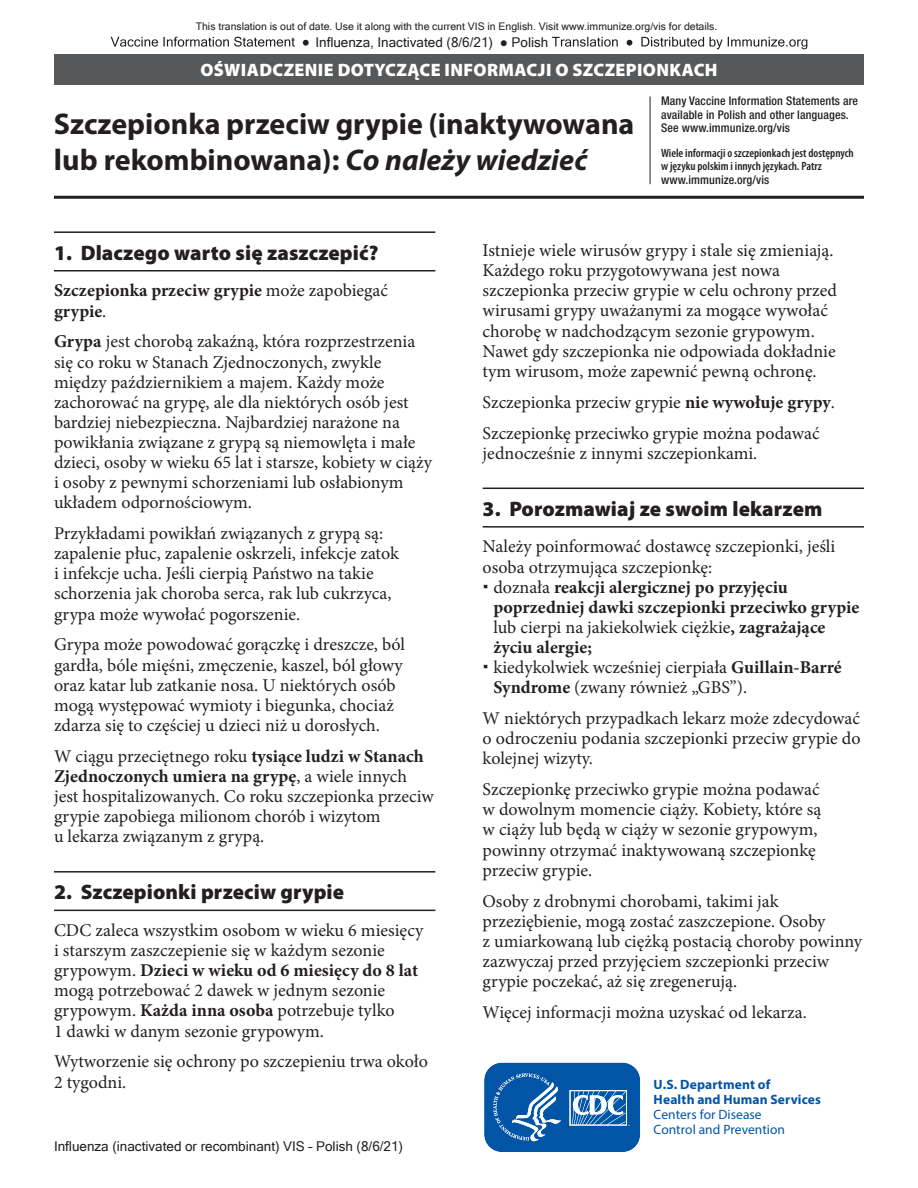
<style>
.page{position:relative;width:918px;height:1188px;background:#fff}
.page>*{position:absolute;margin:0;border:0;box-sizing:border-box;transform-origin:0 0}
.t1{font:700 30px/36px "Myriad Pro";color:#231f20}
.t2{font:900 21px "Myriad Pro";letter-spacing:.005em;color:#231f20}
.t3{font:18px/20.1px "Minion Pro";color:#231f20}
.t4{font:700 18px/20.1px "Minion Pro";letter-spacing:.005em;color:#231f20}
.t5{font:900 18px "Myriad Pro";letter-spacing:.02em;color:#fff}
.t6{font:13.5px "Microsoft Sans Serif";color:#231f20}
.t7{font:700 13.5px/15px "Myriad Pro";letter-spacing:.01em;color:#0154a6}
.t8{font:13.5px/15px "Myriad Pro";color:#0154a6}
.t9{font:500 condensed 12px/13.5px "Helvetica Neue LT Std";letter-spacing:.01em;color:#231f20}
.t10{font:600 condensed 12px/13.5px "Myriad Pro";color:#231f20}
.t11{font:10.5px "Microsoft Sans Serif";color:#221e1f}
.s1{font-style:italic}
.s2{font-weight:400}
.s3{font-weight:700}
</style>
<div class="page">
<hr style="left:54px;top:196px;width:810px;height:3px;background:#231f20">
<svg style="left:484px;top:1062px;width:157px;height:90px;background:#296fb4"></svg>
<div style="left:54px;top:54px;width:810px;height:31px;background:#57585a"></div>
<hr style="left:650px;top:96px;width:1px;height:88px;background:#231f20">
<hr style="left:54px;top:270px;width:381px;height:2px;background:#231f20">
<hr style="left:54px;top:231px;width:381px;height:2px;background:#231f20">
<hr style="left:54px;top:910px;width:381px;height:1px;background:#231f20">
<hr style="left:54px;top:871px;width:381px;height:2px;background:#231f20">
<hr style="left:483px;top:526px;width:381px;height:2px;background:#231f20">
<hr style="left:483px;top:488px;width:381px;height:1px;background:#231f20">
<svg style="left:111px;top:37px;width:198px;height:10px"></svg>
<svg style="left:552px;top:37px;width:255px;height:12px"></svg>
<p class="t11" style="left:196px;top:19px;width:523px">This translation is out of date. Use it along with the current VIS in English. Visit www.immunize.org/vis for details.</p>
<p class="t6" style="left:315px;top:34px;width:235px">Influenza, Inactivated (8/6/21) ● Polish</p>
<p class="t5" style="left:200px;top:60px;width:519px">OŚWIADCZENIE DOTYCZĄCE INFORMACJI O SZCZEPIONKACH</p>
<p class="t9" style="left:661px;top:94px;width:198px">Many Vaccine Information Statements are available in Polish and other languages.<br>See www.immunize.org/vis</p>
<p class="t10" style="left:661px;top:146px;width:194px">Wiele informacji o szczepionkach jest dostępnych w języku polskim i innych językach. Patrz</p>
<p class="t9" style="left:661px;top:173px;width:110px">www.immunize.org/vis</p>
<h1 class="t1" style="left:54px;top:104px;width:582px">Szczepionka przeciw grypie (inaktywowana lub rekombinowana): <span class="s1">Co należy wiedzieć</span></h1>
<p class="t2" style="left:54px;top:240px;width:326px">1. Dlaczego warto się zaszczepić?</p>
<p class="t4" style="left:54px;top:280px;width:336px">Szczepionka przeciw grypie <span class="s2">może zapobiegać </span>grypie<span class="s2">.</span></p>
<p class="t3" style="left:54px;top:332px;width:380px"><span class="s3">Grypa</span> jest chorobą zakaźną, która rozprzestrzenia się co roku w Stanach Zjednoczonych, zwykle między październikiem a majem. Każdy może zachorować na grypę, ale dla niektórych osób jest bardziej niebezpieczna. Najbardziej narażone na powikłania związane z grypą są niemowlęta i małe dzieci, osoby w wieku 65 lat i starsze, kobiety w ciąży i osoby z pewnymi schorzeniami lub osłabionym układem odpornościowym.</p>
<p class="t3" style="left:54px;top:523px;width:347px">Przykładami powikłań związanych z grypą są: zapalenie płuc, zapalenie oskrzeli, infekcje zatok i infekcje ucha. Jeśli cierpią Państwo na takie schorzenia jak choroba serca, rak lub cukrzyca, grypa może wywołać pogorszenie.</p>
<p class="t3" style="left:54px;top:635px;width:353px">Grypa może powodować gorączkę i dreszcze, ból gardła, bóle mięśni, zmęczenie, kaszel, ból głowy oraz katar lub zatkanie nosa. U niektórych osób mogą występować wymioty i biegunka, chociaż zdarza się to częściej u dzieci niż u dorosłych.</p>
<p class="t3" style="left:54px;top:746px;width:381px">W ciągu przeciętnego roku <span class="s3">tysiące ludzi w Stanach Zjednoczonych umiera na grypę</span>, a wiele innych jest hospitalizowanych. Co roku szczepionka przeciw grypie zapobiega milionom chorób i wizytom<br>u lekarza związanym z grypą.</p>
<p class="t2" style="left:54px;top:880px;width:292px">2. Szczepionki przeciw grypie</p>
<p class="t3" style="left:54px;top:920px;width:371px">CDC zaleca wszystkim osobom w wieku 6 miesięcy i starszym zaszczepienie się w każdym sezonie grypowym. <span class="s3">Dzieci w wieku od 6 miesięcy do 8 lat </span>mogą potrzebować 2 dawek w jednym sezonie grypowym. <span class="s3">Każda inna osoba</span> potrzebuje tylko<br>1 dawki w danym sezonie grypowym.</p>
<p class="t3" style="left:54px;top:1052px;width:376px">Wytworzenie się ochrony po szczepieniu trwa około<br>2 tygodni.</p>
<p class="t6" style="left:54px;top:1138px;width:351px">Influenza (inactivated or recombinant) VIS – Polish (8/6/21)</p>
<p class="t3" style="left:483px;top:240px;width:356px">Istnieje wiele wirusów grypy i stale się zmieniają.<br>Każdego roku przygotowywana jest nowa szczepionka przeciw grypie w celu ochrony przed wirusami grypy uważanymi za mogące wywołać chorobę w nadchodzącym sezonie grypowym.<br>Nawet gdy szczepionka nie odpowiada dokładnie tym wirusom, może zapewnić pewną ochronę.</p>
<p class="t3" style="left:483px;top:387px;width:354px;line-height:30.9px">Szczepionka przeciw grypie <span class="s3">nie wywołuje grypy</span>.<br>Szczepionkę przeciwko grypie można podawać</p>
<p class="t3" style="left:483px;top:443px;width:276px">jednocześnie z innymi szczepionkami.</p>
<p class="t2" style="left:483px;top:497px;width:341px">3. Porozmawiaj ze swoim lekarzem</p>
<p class="t3" style="left:483px;top:537px;width:354px">Należy poinformować dostawcę szczepionki, jeśli</p>
<p class="t3" style="left:483px;top:557px;width:231px">osoba otrzymująca szczepionkę:</p>
<p class="t4" style="left:493px;top:577px;width:296px"><span class="s2">doznała</span> reakcji alergicznej po przyjęciu</p>
<p class="t4" style="left:493px;top:597px;width:367px">poprzedniej dawki szczepionki przeciwko grypie</p>
<p class="t3" style="left:493px;top:617px;width:334px">lub cierpi na jakiekolwiek ciężkie<span class="s3">, zagrażające</span></p>
<p class="t4" style="left:493px;top:637px;width:100px">życiu alergie;</p>
<p class="t3" style="left:493px;top:657px;width:350px">kiedykolwiek wcześniej cierpiała <span class="s3">Guillain-Barré</span></p>
<p class="t3" style="left:493px;top:678px;width:255px"><span class="s3">Syndrome</span> (zwany również „GBS”).</p>
<p class="t3" style="left:483px;top:708px;width:379px;text-align:justify">W niektórych przypadkach lekarz może zdecydować o odroczeniu podania szczepionki przeciw grypie do kolejnej wizyty.</p>
<p class="t3" style="left:483px;top:780px;width:340px">Szczepionkę przeciwko grypie można podawać w dowolnym momencie ciąży. Kobiety, które są w ciąży lub będą w ciąży w sezonie grypowym, powinny otrzymać inaktywowaną szczepionkę przeciw grypie.</p>
<p class="t3" style="left:483px;top:891px;width:381px">Osoby z drobnymi chorobami, takimi jak przeziębienie, mogą zostać zaszczepione. Osoby<br>z umiarkowaną lub ciężką postacią choroby powinny zazwyczaj przed przyjęciem szczepionki przeciw grypie poczekać, aż się zregenerują.</p>
<p class="t3" style="left:483px;top:1002px;width:326px">Więcej informacji można uzyskać od lekarza.</p>
<p class="t7" style="left:654px;top:1077px;width:169px">U.S. Department of<br>Health and Human Services</p>
<p class="t8" style="left:654px;top:1107px;width:133px">Centers for Disease<br>Control and Prevention</p>
</div>
